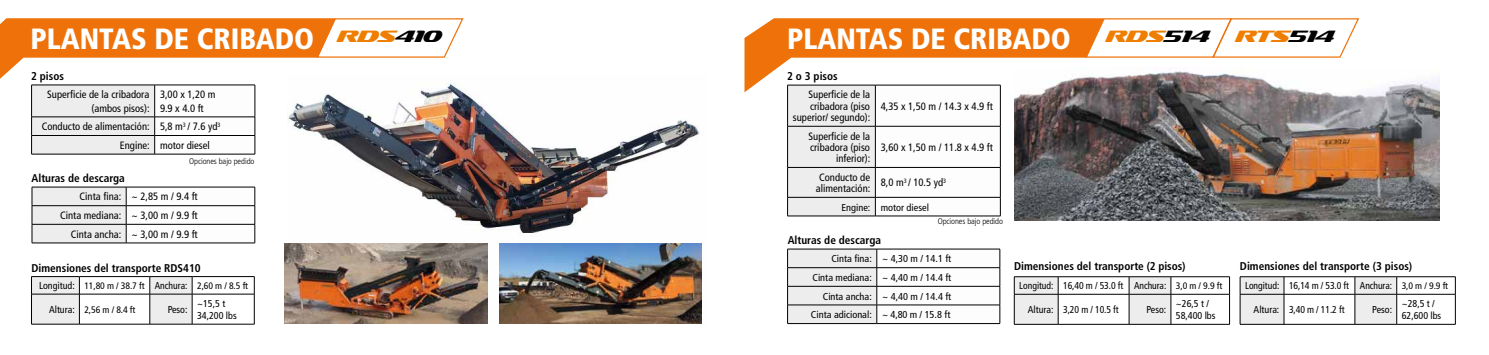
<style>
.page{position:relative;width:1489px;height:355px;background:#fff}
.page>*{position:absolute;margin:0;border:0;box-sizing:border-box;transform-origin:0 0}
.t1{font:900 condensed 29.25px "Frutiger LT Pro";color:#fff}
.t2{font:italic 16.62px "Sofachrome Rg";letter-spacing:-.02em;color:#ef7d00}
.t3{font:700 condensed 11.25px "Frutiger LT Pro";color:#000}
.t4{font:condensed 10.62px/11.2px "Frutiger LT Pro";color:#000;text-align:right}
.t5{font:condensed 10px/18.6px "Frutiger LT Pro";color:#000}
.t6{font:condensed 10px "Frutiger LT Pro";color:#000;scale:.96 1}
.t7{font:condensed 9.38px "Frutiger LT Pro";letter-spacing:-.01em;color:#000}
.t8{font:300 condensed 8.25px "Frutiger LT Pro";letter-spacing:-.01em;color:#000}
.s1{color:#000}
.s2{font-size:10px}
.s3{font-size:9.38px}
</style>
<div class="page">
<svg style="left:744px;top:18px;width:340px;height:74px;fill:#ee7209"></svg>
<svg style="left:31px;top:85px;width:225px;height:69px"></svg>
<hr style="left:31px;top:154px;width:124px;height:1px;background:#000">
<hr style="left:155px;top:154px;width:100px;height:1px;background:#000">
<svg style="left:787px;top:85px;width:214px;height:131px"></svg>
<hr style="left:787px;top:215px;width:88px;height:1px;background:#000">
<hr style="left:875px;top:215px;width:125px;height:1px;background:#000">
<hr style="left:787px;top:248px;width:89px;height:1px;background:#000">
<hr style="left:876px;top:248px;width:123px;height:1px;background:#000">
<svg style="left:787px;top:249px;width:213px;height:74px"></svg>
<hr style="left:787px;top:323px;width:89px;height:1px;background:#000">
<hr style="left:876px;top:323px;width:123px;height:1px;background:#000">
<svg style="left:0;top:18px;width:464px;height:61px"></svg>
<svg style="left:1084px;top:18px;width:275px;height:40px"></svg>
<img style="left:1014px;top:67px;width:425px;height:153px">
<svg style="left:32px;top:187px;width:223px;height:55px"></svg>
<hr style="left:32px;top:242px;width:94px;height:1px;background:#000">
<hr style="left:126px;top:242px;width:129px;height:1px;background:#000">
<svg style="left:31px;top:276px;width:224px;height:48px"></svg>
<hr style="left:31px;top:323px;width:48px;height:1px;background:#000">
<hr style="left:79px;top:323px;width:71px;height:1px;background:#000">
<hr style="left:150px;top:323px;width:42px;height:1px;background:#000">
<hr style="left:192px;top:323px;width:62px;height:1px;background:#000">
<svg style="left:1014px;top:276px;width:216px;height:48px"></svg>
<hr style="left:1014px;top:294px;width:44px;height:1px;background:#000">
<hr style="left:1014px;top:294px;width:1px;height:30px;background:#000">
<hr style="left:1058px;top:294px;width:70px;height:1px;background:#000">
<hr style="left:1057px;top:294px;width:1px;height:30px;background:#000">
<hr style="left:1128px;top:294px;width:42px;height:1px;background:#000">
<hr style="left:1128px;top:294px;width:1px;height:30px;background:#000">
<hr style="left:1170px;top:294px;width:59px;height:1px;background:#000">
<hr style="left:1170px;top:294px;width:1px;height:30px;background:#000">
<hr style="left:1229px;top:294px;width:1px;height:30px;background:#000">
<hr style="left:1014px;top:324px;width:44px;height:1px;background:#000">
<hr style="left:1058px;top:324px;width:70px;height:1px;background:#000">
<hr style="left:1128px;top:324px;width:42px;height:1px;background:#000">
<hr style="left:1170px;top:324px;width:59px;height:1px;background:#000">
<svg style="left:1239px;top:276px;width:216px;height:48px"></svg>
<hr style="left:1239px;top:294px;width:44px;height:1px;background:#000">
<hr style="left:1239px;top:294px;width:1px;height:30px;background:#000">
<hr style="left:1283px;top:294px;width:71px;height:1px;background:#000">
<hr style="left:1283px;top:294px;width:1px;height:30px;background:#000">
<hr style="left:1354px;top:294px;width:42px;height:1px;background:#000">
<hr style="left:1354px;top:294px;width:1px;height:30px;background:#000">
<hr style="left:1396px;top:294px;width:59px;height:1px;background:#000">
<hr style="left:1396px;top:294px;width:1px;height:30px;background:#000">
<hr style="left:1454px;top:294px;width:1px;height:30px;background:#000">
<hr style="left:1239px;top:324px;width:44px;height:1px;background:#000">
<hr style="left:1283px;top:324px;width:71px;height:1px;background:#000">
<hr style="left:1354px;top:324px;width:42px;height:1px;background:#000">
<hr style="left:1396px;top:324px;width:59px;height:1px;background:#000">
<img style="left:288px;top:74px;width:414px;height:250px">
<img style="left:284px;top:243px;width:203px;height:80px">
<img style="left:499px;top:243px;width:203px;height:80px">
<h1 class="t1" style="left:30px;top:21px;width:285px">PLANTAS DE CRIBADO</h1>
<h1 class="t1" style="left:787px;top:21px;width:285px">PLANTAS DE CRIBADO</h1>
<h2 class="t2" style="left:335px;top:26px;width:106px">RDS<span class="s1">410</span></h2>
<h2 class="t2" style="left:1104px;top:26px;width:105px">RDS<span class="s1">514</span></h2>
<h2 class="t2" style="left:1233px;top:26px;width:100px">RTS<span class="s1">514</span></h2>
<p class="t3" style="left:31px;top:70px;width:34px">2 pisos</p>
<p class="t3" style="left:787px;top:69px;width:52px">2 o 3 pisos</p>
<p class="t4" style="left:47px;top:88px;width:104px;line-height:13.2px">Superficie de la cribadora (ambos pisos):</p>
<p class="t4" style="left:160px;top:88px;width:57px;line-height:13.2px;text-align:left">3,00 x 1,20 m<br>9.9 x 4.0 ft</p>
<p class="t4" style="left:120px;top:117px;width:102px;line-height:18.6px;text-align:left;text-indent:-78px">Conducto de alimentación: 5,8 m<sup>3</sup> / 7.6 yd<sup>3<br></sup>Engine: motor diesel</p>
<p class="t3" style="left:32px;top:172px;width:95px">Alturas de descarga</p>
<p class="t8" style="left:189px;top:156px;width:67px">Opciones bajo pedido</p>
<p class="t4" style="left:60px;top:187px;width:139px;line-height:18.6px">Cinta fina: ~ 2,85 m / 9.4 ft<br>Cinta mediana: ~ 3,00 m / 9.9 ft<br>Cinta ancha: ~ 3,00 m / 9.9 ft</p>
<p class="t3" style="left:32px;top:261px;width:171px">Dimensiones del transporte RDS410</p>
<p class="t7" style="left:39px;top:280px;width:211px"><span class="s2">Longitud:</span> 11,80 m / 38.7 ft <span class="s2">Anchura:</span> 2,60 m / 8.5 ft</p>
<p class="t7" style="left:49px;top:304px;width:88px"><span class="s2">Altura:</span> 2,56 m / 8.4 ft</p>
<p class="t5" style="left:168px;top:300px;width:21px">Peso:</p>
<p class="t5" style="left:197px;top:296px;width:41px;line-height:12.5px">~15,5 t<br>34,200 lbs</p>
<p class="t4" style="left:792px;top:89px;width:79px">Superficie de la cribadora (piso superior/ segundo):</p>
<p class="t4" style="left:880px;top:100px;width:114px">4,35 x 1,50 m / 14.3 x 4.9 ft</p>
<p class="t4" style="left:808px;top:130px;width:63px">Superficie de la cribadora (piso inferior):</p>
<p class="t4" style="left:880px;top:141px;width:114px">3,60 x 1,50 m / 11.8 x 4.9 ft</p>
<p class="t4" style="left:815px;top:171px;width:56px;text-align:left">Conducto de alimentación:</p>
<p class="t4" style="left:880px;top:177px;width:67px">8,0 m<sup>3</sup> / 10.5 yd<sup>3</sup></p>
<p class="t5" style="left:841px;top:198px;width:89px">Engine: motor diesel</p>
<p class="t3" style="left:787px;top:233px;width:95px">Alturas de descarga</p>
<p class="t8" style="left:937px;top:216px;width:67px">Opciones bajo pedido</p>
<p class="t5" style="left:811px;top:249px;width:142px;text-align:right">Cinta fina: ~ 4,30 m / 14.1 ft<br>Cinta mediana: ~ 4,40 m / 14.4 ft<br>Cinta ancha: ~ 4,40 m / 14.4 ft<br>Cinta adicional: ~ 4,80 m / 15.8 ft</p>
<p class="t3" style="left:1014px;top:259px;width:173px">Dimensiones del transporte (2 pisos)</p>
<p class="t3" style="left:1239px;top:259px;width:174px">Dimensiones del transporte (3 pisos)</p>
<p class="t6" style="left:1019px;top:279px;width:213px">Longitud: 16,40 m / 53.0 ft Anchura: <span class="s3">3,0 m / 9.9 ft</span></p>
<p class="t5" style="left:1027px;top:300px;width:92px">Altura: 3,20 m / 10.5 ft</p>
<p class="t5" style="left:1146px;top:300px;width:21px">Peso:</p>
<p class="t5" style="left:1175px;top:297px;width:41px;line-height:12.5px">~26,5 t /<br>58,400 lbs</p>
<p class="t6" style="left:1244px;top:279px;width:213px">Longitud: 16,14 m / 53.0 ft Anchura: <span class="s3">3,0 m / 9.9 ft</span></p>
<p class="t5" style="left:1253px;top:300px;width:92px">Altura: 3,40 m / 11.2 ft</p>
<p class="t5" style="left:1372px;top:300px;width:21px">Peso:</p>
<p class="t5" style="left:1401px;top:297px;width:41px;line-height:12.5px">~28,5 t /<br>62,600 lbs</p>
</div>
